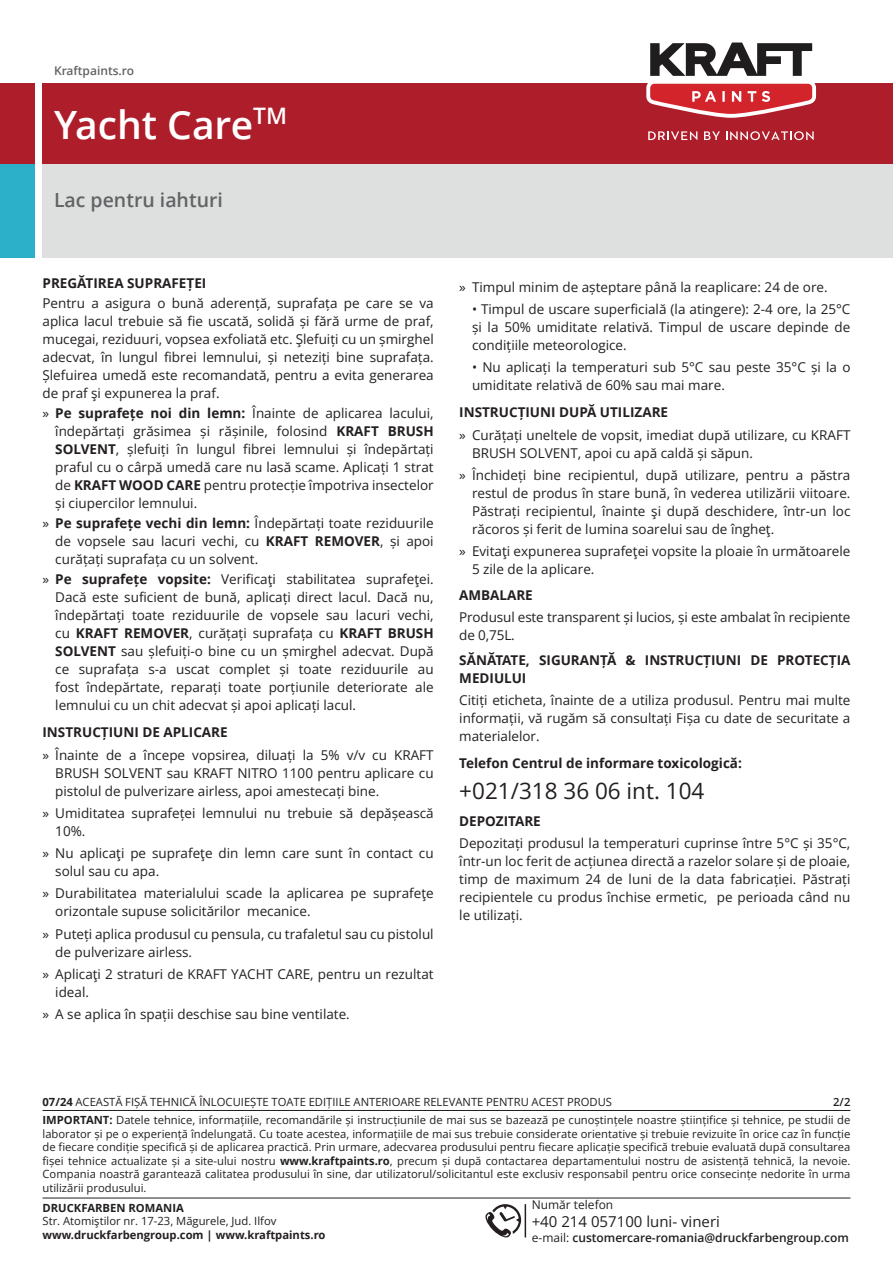
<style>
.page{position:relative;width:893px;height:1263px;background:#fff}
.page>*{position:absolute;margin:0;border:0;box-sizing:border-box;transform-origin:0 0}
.t1{font:600 39px "Open Sans";color:#fff}
.t2{font:22.5px "Open Sans";color:#231f20}
.t3{font:600 19.5px "Open Sans";color:#636366}
.t4{font:15px "Open Sans";color:#231f20}
.t5{font:13.5px/18px "Open Sans";color:#231f20;text-align:justify}
.t6{font:700 13.5px/18px "Open Sans";color:#231f20}
.t7{font:600 12px "Open Sans";color:#231f20}
.t8{font:600 12px "Open Sans";color:#636366}
.t9{font:12px "Open Sans";color:#231f20}
.t10{font:11.25px/13.5px "Open Sans";color:#231f20;text-align:right}
.t11{font:700 11.25px "Open Sans";color:#231f20}
.s1{font-weight:700}
.s2{font-weight:600}
.s3{font-weight:400}
</style>
<div class="page">
<div style="left:43px;top:83px;width:850px;height:81px;background:#ae1d2a"></div>
<div style="left:0;top:83px;width:34px;height:81px;background:#ae1d2a"></div>
<div style="left:43px;top:164px;width:850px;height:94px;background:#dde0df"></div>
<div style="left:0;top:164px;width:34px;height:94px;background:#2cb0c9"></div>
<svg style="left:646px;top:43px;width:171px;height:75px"></svg>
<svg style="left:648px;top:131px;width:49px;height:9px"></svg>
<svg style="left:704px;top:131px;width:16px;height:9px"></svg>
<svg style="left:726px;top:131px;width:88px;height:9px"></svg>
<hr style="left:43px;top:1110px;width:807px;height:1px;background:#231f20">
<hr style="left:43px;top:1198px;width:807px;height:1px;background:#231f20">
<svg style="left:485px;top:1204px;width:36px;height:34px"></svg>
<hr style="left:525px;top:1204px;width:1px;height:33px;background:#231f20">
<p class="t8" style="left:54px;top:62px;width:82px">Kraftpaints.ro</p>
<h1 class="t1" style="left:54px;top:98px;width:234px">Yacht Care<sup>TM</sup></h1>
<h3 class="t3" style="left:54px;top:186px;width:170px">Lac pentru iahturi</h3>
<p class="t6" style="left:43px;top:274px;width:165px">PREGĂTIREA SUPRAFEȚEI</p>
<p class="t5" style="left:43px;top:294px;width:393px">Pentru a asigura o bună aderență, suprafața pe care se va aplica lacul trebuie să fie uscată, solidă și fără urme de praf, mucegai, reziduuri, vopsea exfoliată etc. Şlefuiți cu un șmirghel adecvat, în lungul fibrei lemnului, și neteziți bine suprafața.<br>Șlefuirea umedă este recomandată, pentru a evita generarea de praf şi expunerea la praf.</p>
<p class="t5" style="left:55px;top:404px;width:380px;text-indent:-13px">» <span class="s1">Pe suprafețe noi din lemn:</span> Înainte de aplicarea lacului, îndepărtați grăsimea și rășinile, folosind <span class="s1">KRAFT BRUSH SOLVENT</span>, șlefuiți în lungul fibrei lemnului și îndepărtați praful cu o cârpă umedă care nu lasă scame. Aplicați 1 strat de <span class="s1">KRAFT WOOD CARE</span> pentru protecție împotriva insectelor și ciupercilor lemnului.</p>
<p class="t5" style="left:55px;top:514px;width:380px;text-indent:-13px">» <span class="s1">Pe suprafețe vechi din lemn:</span> Îndepărtați toate reziduurile de vopsele sau lacuri vechi, cu <span class="s1">KRAFT REMOVER</span>, și apoi curățați suprafața cu un solvent.</p>
<p class="t5" style="left:55px;top:570px;width:380px;text-indent:-13px">» <span class="s1">Pe suprafețe vopsite:</span> Verificaţi stabilitatea suprafeţei.<br>Dacă este suficient de bună, aplicați direct lacul. Dacă nu, îndepărtați toate reziduurile de vopsele sau lacuri vechi, cu <span class="s1">KRAFT REMOVER</span>, curățați suprafața cu <span class="s1">KRAFT BRUSH SOLVENT</span> sau șlefuiți-o bine cu un șmirghel adecvat. După ce suprafața s-a uscat complet și toate reziduurile au fost îndepărtate, reparați toate porțiunile deteriorate ale lemnului cu un chit adecvat și apoi aplicați lacul.</p>
<p class="t6" style="left:43px;top:723px;width:187px">INSTRUCȚIUNI DE APLICARE</p>
<p class="t5" style="left:55px;top:745px;width:380px;text-indent:-13px">» Înainte de a începe vopsirea, diluați la 5% v/v cu KRAFT BRUSH SOLVENT sau KRAFT NITRO 1100 pentru aplicare cu pistolul de pulverizare airless, apoi amestecați bine.</p>
<p class="t5" style="left:55px;top:804px;width:380px;text-indent:-13px">» Umiditatea suprafeței lemnului nu trebuie să depășească<br>10%.</p>
<p class="t5" style="left:55px;top:844px;width:380px;text-indent:-13px">» Nu aplicaţi pe suprafeţe din lemn care sunt în contact cu solul sau cu apa.</p>
<p class="t5" style="left:55px;top:884px;width:380px;text-indent:-13px">» Durabilitatea materialului scade la aplicarea pe suprafeţe orizontale supuse solicitărilor mecanice.</p>
<p class="t5" style="left:55px;top:924px;width:380px;text-indent:-13px">» Puteți aplica produsul cu pensula, cu trafaletul sau cu pistolul de pulverizare airless.</p>
<p class="t5" style="left:55px;top:965px;width:380px;text-indent:-13px">» Aplicaţi 2 straturi de KRAFT YACHT CARE, pentru un rezultat ideal.</p>
<p class="t5" style="left:43px;top:1005px;width:309px">» A se aplica în spații deschise sau bine ventilate.</p>
<p class="t5" style="left:459px;top:278px;width:370px">» Timpul minim de așteptare până la reaplicare: 24 de ore.</p>
<p class="t5" style="left:472px;top:300px;width:380px">• Timpul de uscare superficială (la atingere): 2-4 ore, la 25°C și la 50% umiditate relativă. Timpul de uscare depinde de condițiile meteorologice.</p>
<p class="t5" style="left:472px;top:358px;width:380px">• Nu aplicați la temperaturi sub 5°C sau peste 35°C și la o umiditate relativă de 60% sau mai mare.</p>
<p class="t6" style="left:459px;top:403px;width:210px">INSTRUCȚIUNI DUPĂ UTILIZARE</p>
<p class="t5" style="left:472px;top:425px;width:380px;text-indent:-13px">» Curățați uneltele de vopsit, imediat după utilizare, cu KRAFT<br>BRUSH SOLVENT, apoi cu apă caldă și săpun.</p>
<p class="t5" style="left:472px;top:466px;width:380px;text-indent:-13px">» Închideți bine recipientul, după utilizare, pentru a păstra restul de produs în stare bună, în vederea utilizării viitoare.<br>Păstrați recipientul, înainte şi după deschidere, într-un loc răcoros și ferit de lumina soarelui sau de îngheţ.</p>
<p class="t5" style="left:472px;top:542px;width:380px;text-indent:-13px">» Evitaţi expunerea suprafeţei vopsite la ploaie în următoarele<br>5 zile de la aplicare.</p>
<p class="t6" style="left:459px;top:586px;width:75px">AMBALARE</p>
<p class="t5" style="left:459px;top:608px;width:393px">Produsul este transparent și lucios, și este ambalat în recipiente de 0,75L.</p>
<p class="t6" style="left:459px;top:651px;width:393px">SĂNĂTATE, SIGURANȚĂ &amp; INSTRUCȚIUNI DE PROTECȚIA<br>MEDIULUI</p>
<p class="t5" style="left:459px;top:691px;width:393px">Citiți eticheta, înainte de a utiliza produsul. Pentru mai multe informații, vă rugăm să consultați Fișa cu date de securitate a materialelor.</p>
<p class="t6" style="left:459px;top:754px;width:284px">Telefon Centrul de informare toxicologică:</p>
<h2 class="t2" style="left:459px;top:776px;width:247px">+021/318 36 06 int. 104</h2>
<p class="t6" style="left:459px;top:812px;width:83px">DEPOZITARE</p>
<p class="t5" style="left:459px;top:834px;width:393px">Depozitați produsul la temperaturi cuprinse între 5°C și 35°C, într-un loc ferit de acțiunea directă a razelor solare și de ploaie, timp de maximum 24 de luni de la data fabricației. Păstrați recipientele cu produs închise ermetic, pe perioada când nu le utilizați.</p>
<p class="t10" style="left:43px;top:1095px;width:571px"><span class="s1">07/24</span> ACEASTĂ FIȘĂ TEHNICĂ ÎNLOCUIEȘTE TOATE EDIȚIILE ANTERIOARE RELEVANTE PENTRU ACEST PRODUS</p>
<p class="t10" style="left:43px;top:1093px;width:809px;line-height:17.9px"><span class="s2">2/2<br></span><span class="s1">IMPORTANT:</span> Datele tehnice, informațiile, recomandările și instrucțiunile de mai sus se bazează pe cunoștințele noastre științifice și tehnice, pe studii de</p>
<p class="t10" style="left:43px;top:1127px;width:809px;text-align:justify">laborator și pe o experiență îndelungată. Cu toate acestea, informațiile de mai sus trebuie considerate orientative și trebuie revizuite în orice caz în funcție de fiecare condiție specifică și de aplicarea practică. Prin urmare, adecvarea produsului pentru fiecare aplicație specifică trebuie evaluată după consultarea fișei tehnice actualizate și a site-ului nostru <span class="s1">www.kraftpaints.ro</span>, precum și după contactarea departamentului nostru de asistență tehnică, la nevoie.<br>Compania noastră garantează calitatea produsului în sine, dar utilizatorul/solicitantul este exclusiv responsabil pentru orice consecințe nedorite în urma utilizării produsului.</p>
<p class="t11" style="left:43px;top:1199px;width:143px">DRUCKFARBEN ROMANIA</p>
<p class="t10" style="left:43px;top:1214px;width:235px">Str. Atomiştilor nr. 17-23, Măgurele, Jud. Ilfov</p>
<p class="t11" style="left:43px;top:1226px;width:285px">www.druckfarbengroup.com | www.kraftpaints.ro</p>
<p class="t9" style="left:532px;top:1196px;width:83px">Număr telefon</p>
<p class="t4" style="left:532px;top:1211px;width:190px">+40 214 057100 luni- vineri</p>
<p class="t7" style="left:532px;top:1229px;width:319px"><span class="s3">e-mail:</span> customercare-romania@druckfarbengroup.com</p>
</div>
